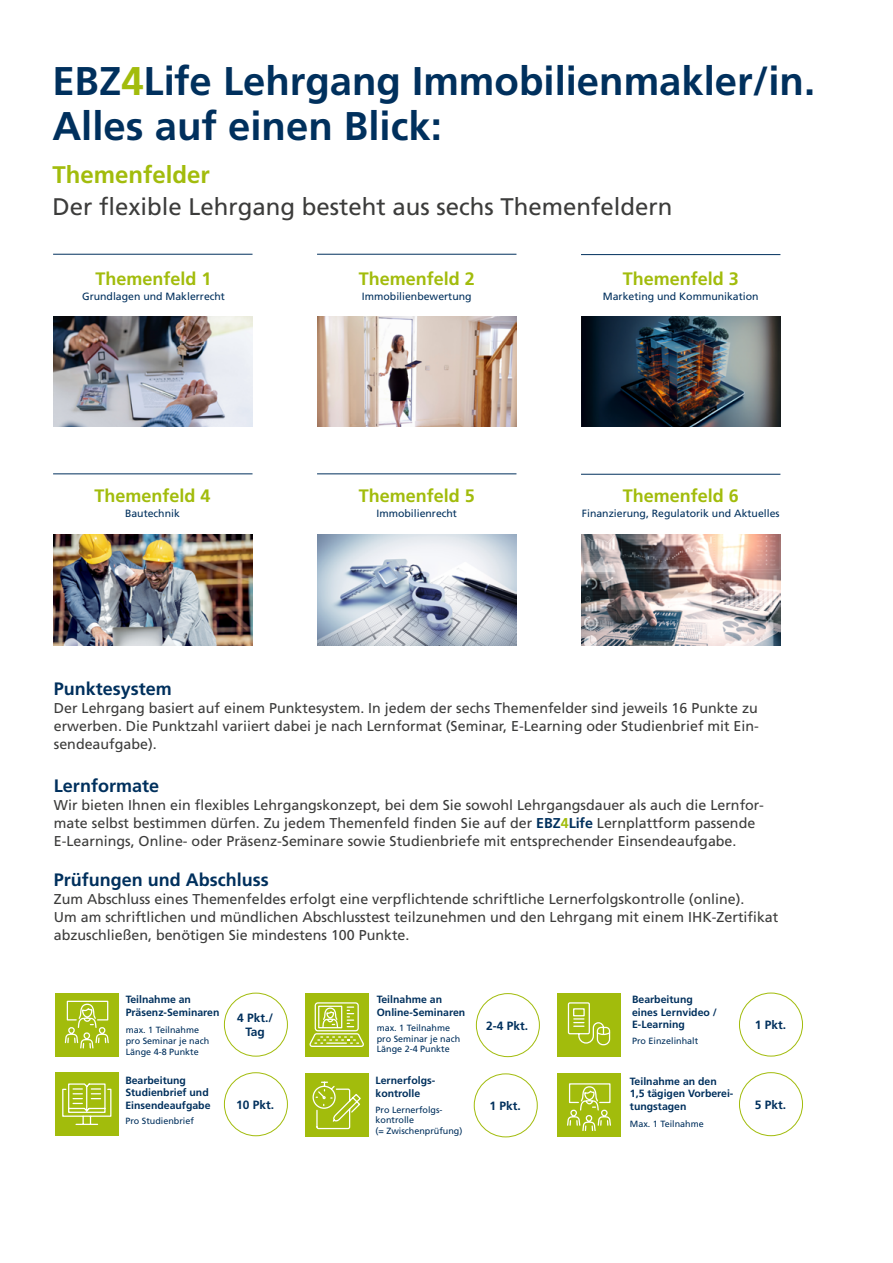
<style>
.page{position:relative;width:893px;height:1263px;background:#fff}
.page>*{position:absolute;margin:0;border:0;box-sizing:border-box;transform-origin:0 0}
.t1{font:700 40.05px/45px "Frutiger LT Pro";color:#00305d}
.t2{font:24px "Frutiger LT Std";color:#3c3c3b}
.t3{font:700 24px "Frutiger LT Pro";color:#a2bc0c}
.t4{font:700 18px "Frutiger LT Pro";color:#a2bc0c}
.t5{font:700 18px "Frutiger LT Pro";color:#00305d}
.t6{font:14.25px/18px "Frutiger LT Std";color:#3c3c3b}
.t7{font:700 12px/14.4px "Frutiger LT Pro";color:#00305d;text-align:center}
.t8{font:700 10.5px/12.6px "Frutiger LT Pro";color:#00305d}
.t9{font:10.5px "Frutiger LT Std";color:#00305d}
.t10{font:9px/10.8px "Frutiger LT Std";color:#00305d}
.s1{color:#a2bc0c}
.s2{font-family:"Frutiger LT Pro";font-weight:700;color:#00305d}
.s3{font-family:"Frutiger LT Pro";font-weight:700;color:#a2bc0c}
</style>
<div class="page">
<img style="left:53px;top:316px;width:200px;height:111px">
<img style="left:53px;top:535px;width:200px;height:110px">
<img style="left:317px;top:316px;width:199px;height:111px">
<img style="left:317px;top:535px;width:199px;height:110px">
<img style="left:581px;top:316px;width:199px;height:111px">
<img style="left:581px;top:535px;width:199px;height:110px">
<hr style="left:53px;top:254px;width:200px;height:1px;background:#00305d">
<hr style="left:317px;top:254px;width:199px;height:1px;background:#00305d">
<hr style="left:581px;top:254px;width:199px;height:1px;background:#00305d">
<hr style="left:53px;top:474px;width:200px;height:1px;background:#00305d">
<hr style="left:317px;top:474px;width:199px;height:1px;background:#00305d">
<hr style="left:581px;top:474px;width:199px;height:1px;background:#00305d">
<div style="left:55px;top:993px;width:64px;height:63px;background:#a2bc0c"></div>
<svg style="left:64px;top:1000px;width:45px;height:49px"></svg>
<div style="left:224px;top:993px;width:64px;height:63px;border:1px solid #a2bc0c;border-radius:50%"></div>
<div style="left:476px;top:993px;width:64px;height:64px;border:1px solid #a2bc0c;border-radius:50%"></div>
<div style="left:739px;top:993px;width:64px;height:63px;border:1px solid #a2bc0c;border-radius:50%"></div>
<div style="left:224px;top:1072px;width:64px;height:64px;border:1px solid #a2bc0c;border-radius:50%"></div>
<div style="left:739px;top:1072px;width:64px;height:64px;border:1px solid #a2bc0c;border-radius:50%"></div>
<div style="left:474px;top:1073px;width:64px;height:64px;border:1px solid #a2bc0c;border-radius:50%"></div>
<div style="left:557px;top:993px;width:64px;height:63px;background:#a2bc0c"></div>
<svg style="left:567px;top:1002px;width:44px;height:44px"></svg>
<div style="left:305px;top:993px;width:64px;height:63px;background:#a2bc0c"></div>
<svg style="left:309px;top:1002px;width:55px;height:45px"></svg>
<div style="left:557px;top:1073px;width:64px;height:64px;background:#a2bc0c"></div>
<svg style="left:567px;top:1083px;width:44px;height:48px"></svg>
<div style="left:55px;top:1072px;width:64px;height:64px;background:#a2bc0c"></div>
<svg style="left:62px;top:1083px;width:50px;height:42px"></svg>
<div style="left:305px;top:1073px;width:64px;height:64px;background:#a2bc0c"></div>
<svg style="left:312px;top:1081px;width:49px;height:49px"></svg>
<h1 class="t1" style="left:52px;top:59px;width:764px">EBZ<span class="s1">4</span>Life Lehrgang Immobilienmakler/in.<br>Alles auf einen Blick:</h1>
<h2 class="t3" style="left:52px;top:161px;width:159px">Themenfelder</h2>
<h2 class="t2" style="left:52px;top:192px;width:622px">Der flexible Lehrgang besteht aus sechs Themenfeldern</h2>
<p class="t4" style="left:96px;top:268px;width:118px">Themenfeld 1</p>
<p class="t9" style="left:82px;top:290px;width:144px">Grundlagen und Maklerrecht</p>
<p class="t4" style="left:94px;top:485px;width:118px">Themenfeld 4</p>
<p class="t9" style="left:125px;top:507px;width:56px">Bautechnik</p>
<p class="t4" style="left:359px;top:268px;width:118px">Themenfeld 2</p>
<p class="t9" style="left:362px;top:290px;width:111px">Immobilienbewertung</p>
<p class="t4" style="left:359px;top:485px;width:118px">Themenfeld 5</p>
<p class="t9" style="left:376px;top:507px;width:82px">Immobilienrecht</p>
<p class="t4" style="left:623px;top:268px;width:118px">Themenfeld 3</p>
<p class="t9" style="left:603px;top:290px;width:157px">Marketing und Kommunikation</p>
<p class="t4" style="left:623px;top:485px;width:118px">Themenfeld 6</p>
<p class="t9" style="left:582px;top:507px;width:199px">Finanzierung, Regulatorik und Aktuelles</p>
<p class="t5" style="left:54px;top:678px;width:120px">Punktesystem</p>
<p class="t6" style="left:54px;top:699px;width:707px;text-align:justify">Der Lehrgang basiert auf einem Punktesystem. In jedem der sechs Themenfelder sind jeweils 16 Punkte zu erwerben. Die Punktzahl variiert dabei je nach Lernformat (Seminar, E-Learning oder Studienbrief mit Ein&shy;sendeaufgabe).</p>
<p class="t5" style="left:54px;top:775px;width:107px">Lernformate</p>
<p class="t6" style="left:54px;top:796px;width:712px">Wir bieten Ihnen ein flexibles Lehrgangskonzept, bei dem Sie sowohl Lehrgangsdauer als auch die Lernfor&shy;mate selbst bestimmen dürfen. Zu jedem Themenfeld finden Sie auf der <span class="s2">EBZ</span><span class="s3">4</span><span class="s2">Life</span> Lernplattform passende<br>E-Learnings, Online- oder Präsenz-Seminare sowie Studienbriefe mit entsprechender Einsendeaufgabe.</p>
<p class="t5" style="left:54px;top:869px;width:216px">Prüfungen und Abschluss</p>
<p class="t6" style="left:54px;top:890px;width:726px">Zum Abschluss eines Themenfeldes erfolgt eine verpflichtende schriftliche Lernerfolgskontrolle (online).<br>Um am schriftlichen und mündlichen Abschlusstest teilzunehmen und den Lehrgang mit einem IHK-Zertifikat abzuschließen, benötigen Sie mindestens 100 Punkte.</p>
<p class="t8" style="left:126px;top:993px;width:95px">Teilnahme an<br>Präsenz-Seminaren</p>
<p class="t10" style="left:126px;top:1024px;width:85px">max. 1 Teilnahme pro Seminar je nach<br>Länge 4-8 Punkte</p>
<p class="t8" style="left:125px;top:1074px;width:87px">Bearbeitung<br>Studienbrief und<br>Einsendeaufgabe</p>
<p class="t10" style="left:125px;top:1116px;width:70px">Pro Studienbrief</p>
<p class="t8" style="left:377px;top:993px;width:90px">Teilnahme an<br>Online-Seminaren</p>
<p class="t10" style="left:377px;top:1022px;width:85px">max. 1 Teilnahme pro Seminar je nach<br>Länge 2-4 Punkte</p>
<p class="t8" style="left:632px;top:993px;width:86px">Bearbeitung eines Lernvideo /<br>E-Learning</p>
<p class="t10" style="left:632px;top:1036px;width:68px">Pro Einzelinhalt</p>
<p class="t7" style="left:237px;top:1010px;width:38px">4 Pkt./<br>Tag</p>
<p class="t7" style="left:486px;top:1018px;width:44px">2-4 Pkt.</p>
<p class="t7" style="left:755px;top:1018px;width:33px">1 Pkt.</p>
<p class="t8" style="left:376px;top:1074px;width:61px">Lernerfolgs&shy;kontrolle</p>
<p class="t10" style="left:376px;top:1104px;width:88px">Pro Lernerfolgs&shy;kontrolle<br>(= Zwischenprüfung)</p>
<p class="t8" style="left:630px;top:1074px;width:105px">Teilnahme an den<br>1,5 tägigen Vorberei&shy;tungstagen</p>
<p class="t10" style="left:630px;top:1118px;width:75px">Max. 1 Teilnahme</p>
<p class="t7" style="left:236px;top:1097px;width:40px">10 Pkt.</p>
<p class="t7" style="left:489px;top:1098px;width:33px">1 Pkt.</p>
<p class="t7" style="left:755px;top:1097px;width:33px">5 Pkt.</p>
</div>
